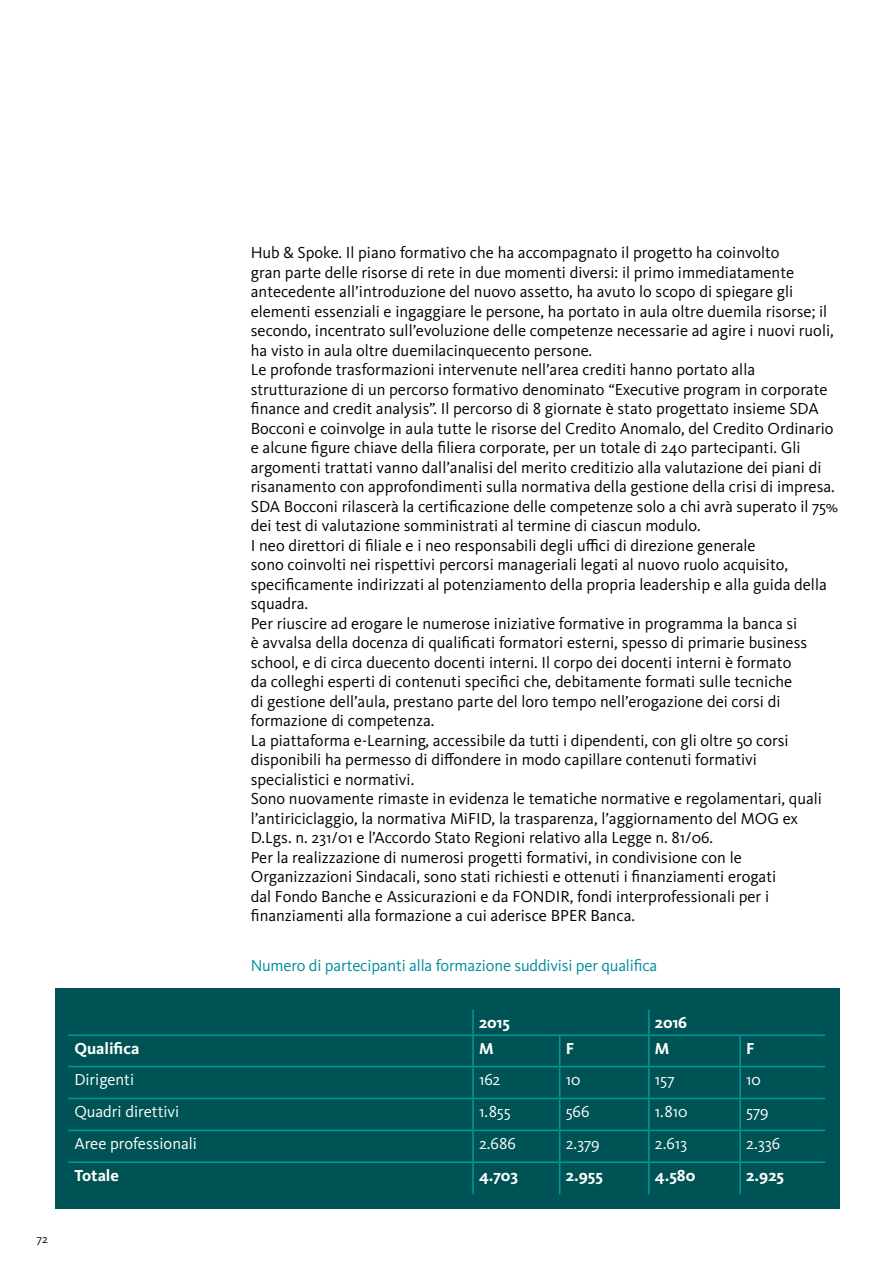
<style>
.page{position:relative;width:893px;height:1263px;background:#fff}
.page>*{position:absolute;margin:0;border:0;box-sizing:border-box;transform-origin:0 0}
.t1{font:16.5px/19.5px "Kievit Pro";color:#000}
.t2{font:16.5px "Kievit Pro";color:#fff}
.t3{font:16.5px "Kievit Pro";letter-spacing:-.01em;color:#008b9d}
.t4{font:700 16.5px "Kievit Pro";color:#fff}
.t5{font:12px "Kievit Pro";color:#000}
</style>
<div class="page">
<div style="left:55px;top:988px;width:785px;height:221px;background:#005355"></div>
<svg style="left:68px;top:1036px;width:757px;height:158px"></svg>
<hr style="left:472px;top:1009px;width:2px;height:25px;background:#009a9d">
<hr style="left:472px;top:1067px;width:2px;height:31px;background:#009a9d">
<hr style="left:472px;top:1099px;width:2px;height:30px;background:#009a9d">
<hr style="left:472px;top:1131px;width:2px;height:30px;background:#009a9d">
<hr style="left:472px;top:1163px;width:2px;height:31px;background:#009a9d">
<hr style="left:68px;top:1034px;width:405px;height:2px;background:#009a9d">
<hr style="left:559px;top:1067px;width:1px;height:31px;background:#009a9d">
<hr style="left:559px;top:1099px;width:1px;height:30px;background:#009a9d">
<hr style="left:559px;top:1131px;width:1px;height:30px;background:#009a9d">
<hr style="left:559px;top:1163px;width:1px;height:31px;background:#009a9d">
<hr style="left:473px;top:1034px;width:87px;height:2px;background:#009a9d">
<hr style="left:560px;top:1034px;width:89px;height:2px;background:#009a9d">
<hr style="left:649px;top:1034px;width:91px;height:2px;background:#009a9d">
<hr style="left:740px;top:1034px;width:85px;height:2px;background:#009a9d">
<hr style="left:559px;top:1036px;width:1px;height:30px;background:#009a9d">
<hr style="left:739px;top:1036px;width:2px;height:30px;background:#009a9d">
<hr style="left:739px;top:1067px;width:2px;height:31px;background:#009a9d">
<hr style="left:739px;top:1099px;width:2px;height:30px;background:#009a9d">
<hr style="left:739px;top:1131px;width:2px;height:30px;background:#009a9d">
<hr style="left:739px;top:1163px;width:2px;height:31px;background:#009a9d">
<hr style="left:648px;top:1009px;width:2px;height:25px;background:#009a9d">
<hr style="left:472px;top:1036px;width:2px;height:30px;background:#009a9d">
<hr style="left:648px;top:1067px;width:2px;height:31px;background:#009a9d">
<hr style="left:648px;top:1099px;width:2px;height:30px;background:#009a9d">
<hr style="left:648px;top:1131px;width:2px;height:30px;background:#009a9d">
<hr style="left:648px;top:1163px;width:2px;height:31px;background:#009a9d">
<hr style="left:68px;top:1066px;width:405px;height:1px;background:#009a9d">
<hr style="left:473px;top:1066px;width:87px;height:1px;background:#009a9d">
<hr style="left:560px;top:1066px;width:89px;height:1px;background:#009a9d">
<hr style="left:649px;top:1066px;width:91px;height:1px;background:#009a9d">
<hr style="left:740px;top:1066px;width:85px;height:1px;background:#009a9d">
<hr style="left:68px;top:1098px;width:405px;height:1px;background:#009a9d">
<hr style="left:473px;top:1098px;width:87px;height:1px;background:#009a9d">
<hr style="left:560px;top:1098px;width:89px;height:1px;background:#009a9d">
<hr style="left:649px;top:1098px;width:91px;height:1px;background:#009a9d">
<hr style="left:740px;top:1098px;width:85px;height:1px;background:#009a9d">
<hr style="left:68px;top:1129px;width:405px;height:2px;background:#009a9d">
<hr style="left:473px;top:1129px;width:87px;height:2px;background:#009a9d">
<hr style="left:560px;top:1129px;width:89px;height:2px;background:#009a9d">
<hr style="left:649px;top:1129px;width:91px;height:2px;background:#009a9d">
<hr style="left:740px;top:1129px;width:85px;height:2px;background:#009a9d">
<hr style="left:68px;top:1161px;width:405px;height:2px;background:#009a9d">
<hr style="left:473px;top:1161px;width:87px;height:2px;background:#009a9d">
<hr style="left:560px;top:1161px;width:89px;height:2px;background:#009a9d">
<hr style="left:649px;top:1161px;width:91px;height:2px;background:#009a9d">
<hr style="left:740px;top:1161px;width:85px;height:2px;background:#009a9d">
<hr style="left:648px;top:1036px;width:2px;height:30px;background:#009a9d">
<p class="t5" style="left:37px;top:1232px;width:12px">72</p>
<p class="t1" style="left:251px;top:243px;width:589px">Hub &amp; Spoke. Il piano formativo che ha accompagnato il progetto ha coinvolto<br>gran parte delle risorse di rete in due momenti diversi: il primo immediatamente antecedente all’introduzione del nuovo assetto, ha avuto lo scopo di spiegare gli elementi essenziali e ingaggiare le persone, ha portato in aula oltre duemila risorse; il secondo, incentrato sull’evoluzione delle competenze necessarie ad agire i nuovi ruoli, ha visto in aula oltre duemilacinquecento persone.<br>Le profonde trasformazioni intervenute nell’area crediti hanno portato alla strutturazione di un percorso formativo denominato “Executive program in corporate finance and credit analysis”. Il percorso di 8 giornate è stato progettato insieme SDA Bocconi e coinvolge in aula tutte le risorse del Credito Anomalo, del Credito Ordinario e alcune figure chiave della filiera corporate, per un totale di 240 partecipanti. Gli argomenti trattati vanno dall’analisi del merito creditizio alla valutazione dei piani di risanamento con approfondimenti sulla normativa della gestione della crisi di impresa.<br>SDA Bocconi rilascerà la certificazione delle competenze solo a chi avrà superato il 75% dei test di valutazione somministrati al termine di ciascun modulo.<br>I neo direttori di filiale e i neo responsabili degli uffici di direzione generale<br>sono coinvolti nei rispettivi percorsi manageriali legati al nuovo ruolo acquisito, specificamente indirizzati al potenziamento della propria leadership e alla guida della squadra.<br>Per riuscire ad erogare le numerose iniziative formative in programma la banca si<br>è avvalsa della docenza di qualificati formatori esterni, spesso di primarie business school, e di circa duecento docenti interni. Il corpo dei docenti interni è formato<br>da colleghi esperti di contenuti specifici che, debitamente formati sulle tecniche<br>di gestione dell’aula, prestano parte del loro tempo nell’erogazione dei corsi di formazione di competenza.<br>La piattaforma e-Learning, accessibile da tutti i dipendenti, con gli oltre 50 corsi disponibili ha permesso di diffondere in modo capillare contenuti formativi specialistici e normativi.<br>Sono nuovamente rimaste in evidenza le tematiche normative e regolamentari, quali l’antiriciclaggio, la normativa MiFID, la trasparenza, l’aggiornamento del MOG ex D.Lgs. n. 231/01 e l’Accordo Stato Regioni relativo alla Legge n. 81/06.<br>Per la realizzazione di numerosi progetti formativi, in condivisione con le Organizzazioni Sindacali, sono stati richiesti e ottenuti i finanziamenti erogati<br>dal Fondo Banche e Assicurazioni e da FONDIR, fondi interprofessionali per i finanziamenti alla formazione a cui aderisce BPER Banca.</p>
<p class="t3" style="left:251px;top:956px;width:408px">Numero di partecipanti alla formazione suddivisi per qualifica</p>
<p class="t4" style="left:479px;top:1013px;width:32px">2015</p>
<p class="t4" style="left:655px;top:1013px;width:34px">2016</p>
<p class="t4" style="left:74px;top:1038px;width:67px">Qualifica</p>
<p class="t4" style="left:479px;top:1038px;width:16px">M</p>
<p class="t4" style="left:566px;top:1038px;width:10px">F</p>
<p class="t4" style="left:655px;top:1038px;width:16px">M</p>
<p class="t4" style="left:746px;top:1038px;width:10px">F</p>
<p class="t2" style="left:74px;top:1070px;width:61px">Dirigenti</p>
<p class="t2" style="left:479px;top:1070px;width:23px">162</p>
<p class="t2" style="left:566px;top:1070px;width:16px">10</p>
<p class="t2" style="left:655px;top:1070px;width:21px">157</p>
<p class="t2" style="left:746px;top:1070px;width:16px">10</p>
<p class="t2" style="left:74px;top:1101px;width:106px">Quadri direttivi</p>
<p class="t2" style="left:479px;top:1101px;width:33px">1.855</p>
<p class="t2" style="left:566px;top:1101px;width:25px">566</p>
<p class="t2" style="left:655px;top:1101px;width:34px">1.810</p>
<p class="t2" style="left:746px;top:1101px;width:24px">579</p>
<p class="t2" style="left:74px;top:1133px;width:124px">Aree professionali</p>
<p class="t2" style="left:479px;top:1133px;width:38px">2.686</p>
<p class="t2" style="left:566px;top:1133px;width:35px">2.379</p>
<p class="t2" style="left:655px;top:1133px;width:34px">2.613</p>
<p class="t2" style="left:746px;top:1133px;width:36px">2.336</p>
<p class="t4" style="left:74px;top:1165px;width:46px">Totale</p>
<p class="t4" style="left:479px;top:1165px;width:40px">4.703</p>
<p class="t4" style="left:566px;top:1165px;width:39px">2.955</p>
<p class="t4" style="left:655px;top:1165px;width:42px">4.580</p>
<p class="t4" style="left:746px;top:1165px;width:39px">2.925</p>
</div>
